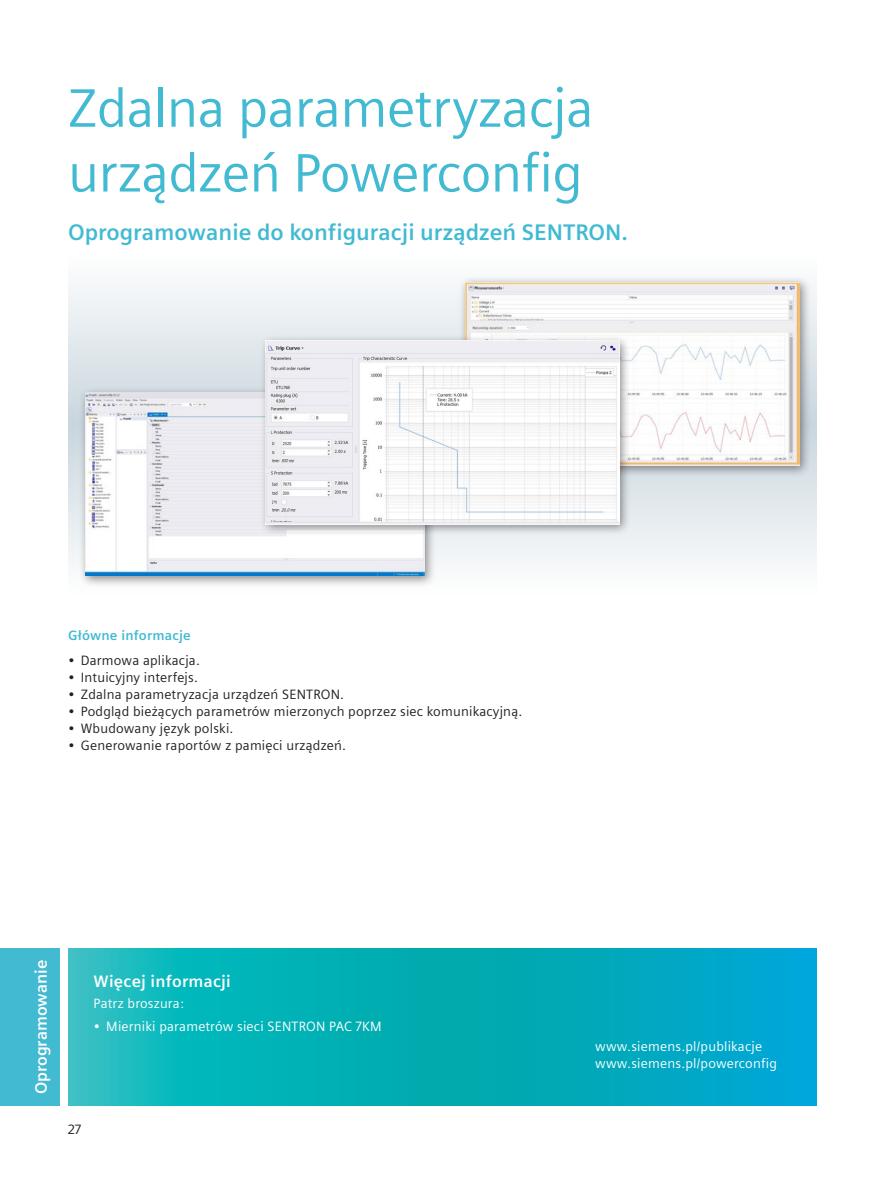
<style>
.page{position:relative;width:893px;height:1191px;background:#fff}
.page>*{position:absolute;margin:0;border:0;box-sizing:border-box;transform-origin:0 0}
._01__Headline__36pt{font:54px/64.8px "Siemens Sans";letter-spacing:-.01em;color:#41bad2}
._02__Subhead_Intro{font:700 22.5px "Siemens Sans";color:#41bad2}
._06__Eye-catcher_11p{font:700 16.5px "Siemens Sans";letter-spacing:.005em;color:#fff}
.t1{font:13.5px "Siemens Sans";letter-spacing:.015em;color:#231f20}
._04__Enumerated__9pt{font:13.5px/17px "Siemens Sans";letter-spacing:.015em;color:#fff}
._04__Body_text__9pt{font:700 13.5px "Siemens Sans";letter-spacing:.015em;color:#41bad2}
</style>
<div class="page">
<div style="left:0;top:948px;width:60px;height:158px;background:#41bad2"></div>
<svg style="left:68px;top:285px;width:748px;height:279px;fill:#e9eef2"></svg>
<div style="left:459px;top:276px;width:353px;height:201px;background:#231f20;opacity:.5"></div>
<img style="left:465px;top:282px;width:334px;height:183px">
<div style="left:79px;top:386px;width:358px;height:202px;background:#231f20;opacity:.5"></div>
<img style="left:85px;top:392px;width:339px;height:184px">
<div style="left:259px;top:334px;width:372px;height:202px;background:#231f20;opacity:.5"></div>
<img style="left:265px;top:340px;width:354px;height:184px">
<svg style="left:68px;top:948px;width:748px;height:158px;background:#05aebc"></svg>
<p class="_01__Headline__36pt" style="left:68px;top:76px;width:527px">Zdalna parametryzacja urządzeń Powerconfig</p>
<p class="_02__Subhead_Intro" style="left:68px;top:220px;width:562px">Oprogramowanie do konfiguracji urządzeń SENTRON.</p>
<p class="_04__Body_text__9pt" style="left:68px;top:627px;width:124px">Główne informacje</p>
<p class="t1" style="left:68px;top:653px;width:133px">• Darmowa aplikacja.</p>
<p class="t1" style="left:68px;top:670px;width:131px">• Intuicyjny interfejs.</p>
<p class="t1" style="left:68px;top:687px;width:278px">• Zdalna parametryzacja urządzeń SENTRON.</p>
<p class="t1" style="left:68px;top:704px;width:456px">• Podgląd bieżących parametrów mierzonych poprzez siec komunikacyjną.</p>
<p class="t1" style="left:68px;top:721px;width:167px">• Wbudowany język polski.</p>
<p class="t1" style="left:68px;top:738px;width:280px">• Generowanie raportów z pamięci urządzeń.</p>
<p class="_06__Eye-catcher_11p" style="left:32px;top:1094px;width:136px;rotate:-90deg">Oprogramowanie</p>
<p class="_06__Eye-catcher_11p" style="left:94px;top:971px;width:139px">Więcej informacji</p>
<p class="_04__Enumerated__9pt" style="left:94px;top:995px;width:92px">Patrz broszura:</p>
<p class="_04__Enumerated__9pt" style="left:94px;top:1018px;width:290px">• Mierniki parametrów sieci SENTRON PAC 7KM</p>
<p class="t1" style="left:68px;top:1121px;width:15px">27</p>
<p class="_04__Enumerated__9pt" style="left:595px;top:1037px;width:183px">www.siemens.pl/publikacje www.siemens.pl/powerconfig</p>
</div>
